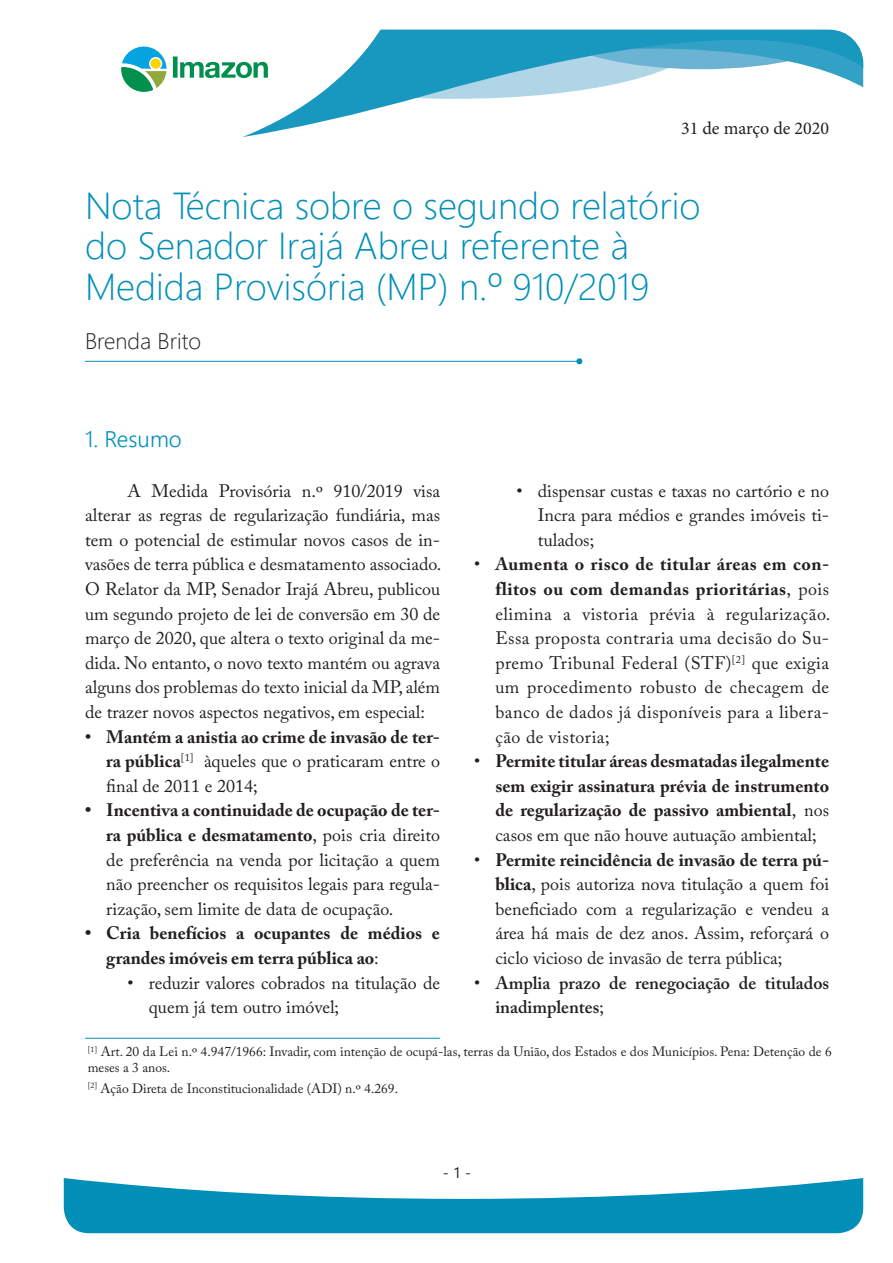
<style>
.page{position:relative;width:893px;height:1263px;background:#fff}
.page>*{position:absolute;margin:0;border:0;box-sizing:border-box;transform-origin:0 0}
.TIT_Princ{font:300 37.5px/40.5px "Segoe UI";color:#018fb8}
.Nome{font:300 22.5px "Segoe UI";color:#231f20}
.Titulo_01{font:300 22.5px "Segoe UI";color:#018fb8}
.TEXTO_novo{font:18px/24.6px "Adobe Caslon Pro";color:#231f20;text-align:justify}
.t1{font:700 18px/24.6px "Adobe Caslon Pro";color:#231f20;text-align:justify}
.t2{font:600 18px/24.6px "Adobe Caslon Pro";color:#231f20}
.t3{font:18px "Minion Pro";color:#231f20}
.t4{font:15px "Segoe UI";color:#231f20}
.NOTAS{font:13.5px/16.2px "Adobe Caslon Pro";color:#231f20}
.s1{font-weight:600}
.s2{font-weight:400}
.s3{font-weight:700}
</style>
<div class="page">
<svg style="left:243px;top:30px;width:620px;height:107px"></svg>
<svg style="left:64px;top:1178px;width:799px;height:55px"></svg>
<svg style="left:173px;top:56px;width:95px;height:22px"></svg>
<svg style="left:121px;top:47px;width:46px;height:45px"></svg>
<hr style="left:85px;top:361px;width:494px;height:1px;background:#018fb8">
<svg style="left:576px;top:358px;width:6px;height:6px"></svg>
<hr style="left:85px;top:1038px;width:355px;height:1px;background:#018fb8">
<p class="t3" style="left:681px;top:116px;width:150px">31 de março de 2020</p>
<p class="TIT_Princ" style="left:85px;top:181px;width:617px">Nota Técnica sobre o segundo relatório do Senador Irajá Abreu referente à<br>Medida Provisória (MP) n.º 910/2019</p>
<p class="Nome" style="left:85px;top:320px;width:118px">Brenda Brito</p>
<p class="Titulo_01" style="left:85px;top:418px;width:98px">1. Resumo</p>
<p class="TEXTO_novo" style="left:85px;top:478px;width:358px;text-indent:43px">A Medida Provisória n.º 910/2019 visa alterar as regras de regularização fundiária, mas tem o potencial de estimular novos casos de in&shy;vasões de terra pública e desmatamento associado.<br>O Relator da MP, Senador Irajá Abreu, publicou um segundo projeto de lei de conversão em 30 de março de 2020, que altera o texto original da me&shy;dida. No entanto, o novo texto mantém ou agrava alguns dos problemas do texto inicial da MP, além de trazer novos aspectos negativos, em especial:</p>
<p class="t1" style="left:106px;top:724px;width:335px;text-indent:-21px"><span class="s1">•</span> Mantém a anistia ao crime de invasão de ter&shy;ra pública<sup>[1]</sup> <span class="s2">àqueles que o praticaram entre o final de 2011 e 2014;</span></p>
<p class="TEXTO_novo" style="left:106px;top:798px;width:335px;text-indent:-21px"><span class="s3">• Incentiva a continuidade de ocupação de ter&shy;ra pública e desmatamento</span>, pois cria direito de preferência na venda por licitação a quem não preencher os requisitos legais para regula&shy;rização, sem limite de data de ocupação.</p>
<p class="t1" style="left:106px;top:921px;width:335px;text-indent:-21px">• Cria benefícios a ocupantes de médios e grandes imóveis em terra pública ao<span class="s2">:</span></p>
<p class="TEXTO_novo" style="left:149px;top:970px;width:293px;text-indent:-21px">• reduzir valores cobrados na titulação de quem já tem outro imóvel;</p>
<p class="TEXTO_novo" style="left:538px;top:478px;width:293px;text-indent:-21px">• dispensar custas e taxas no cartório e no Incra para médios e grandes imóveis ti&shy;tulados;</p>
<p class="TEXTO_novo" style="left:495px;top:552px;width:337px;text-indent:-21px">• <span class="s3">Aumenta o risco de titular áreas em con&shy;flitos ou com demandas prioritárias</span>, pois elimina a vistoria prévia à regularização.<br>Essa proposta contraria uma decisão do Su&shy;premo Tribunal Federal (STF)<sup>[2]</sup> que exigia um procedimento robusto de checagem de banco de dados já disponíveis para a libera&shy;ção de vistoria;</p>
<p class="t1" style="left:495px;top:749px;width:335px;text-indent:-21px"><span class="s2">•</span> Permite titular áreas desmatadas ilegalmente sem exigir assinatura prévia de instrumento de regularização de passivo ambiental<span class="s2">, nos casos em que não houve autuação ambiental;</span></p>
<p class="TEXTO_novo" style="left:495px;top:847px;width:335px;text-indent:-21px">• <span class="s3">Permite reincidência de invasão de terra pú&shy;blica</span>, pois autoriza nova titulação a quem foi beneficiado com a regularização e vendeu a área há mais de dez anos. Assim, reforçará o ciclo vicioso de invasão de terra pública;</p>
<p class="t2" style="left:495px;top:970px;width:335px;text-indent:-21px"><span class="s2">•</span> Amplia prazo de renegociação de titulados inadimplentes<span class="s2">;</span></p>
<p class="NOTAS" style="left:88px;top:1043px;width:746px"><sup>[1]</sup> Art. 20 da Lei n.º 4.947/1966: Invadir, com intenção de ocupá-las, terras da União, dos Estados e dos Municípios. Pena: Detenção de 6 meses a 3 anos.</p>
<p class="NOTAS" style="left:88px;top:1080px;width:312px"><sup>[2]</sup> Ação Direta de Inconstitucionalidade (ADI) n.º 4.269.</p>
<p class="t4" style="left:443px;top:1158px;width:30px">- 1 -</p>
</div>
